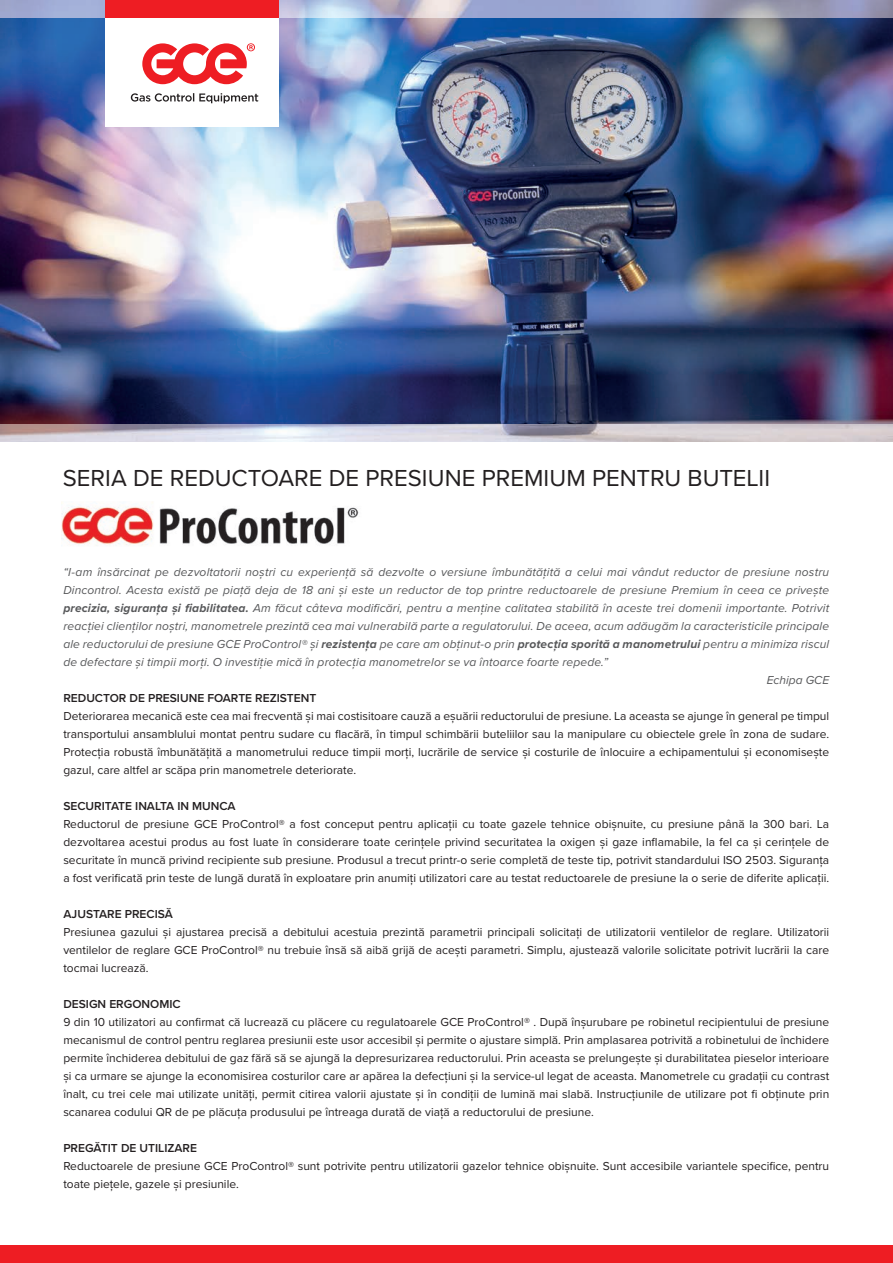
<style>
.page{position:relative;width:893px;height:1263px;background:#fff}
.page>*{position:absolute;margin:0;border:0;box-sizing:border-box;transform-origin:0 0}
.t1{font:24px "Proxima Nova";color:#231f20}
.t2{font:12px/18px "Proxima Nova";color:#231f20;text-align:justify}
.t3{font:italic 12px "Proxima Nova";letter-spacing:.01em;color:#57585a}
.t4{font:600 12px "Proxima Nova";color:#231f20}
.s1{font-weight:700}
</style>
<div class="page">
<img style="left:0;top:0;width:893px;height:424px">
<div style="left:105px;top:0;width:174px;height:127px;background:#fff"></div>
<div style="left:105px;top:0;width:174px;height:17px;background:#ee1d23"></div>
<svg style="left:131px;top:93px;width:127px;height:10px"></svg>
<svg style="left:142px;top:43px;width:113px;height:41px"></svg>
<img style="left:62px;top:502px;width:297px;height:43px">
<div style="left:0;top:1246px;width:893px;height:17px;background:#ee1d23"></div>
<h1 class="t1" style="left:63px;top:460px;width:709px">SERIA DE REDUCTOARE DE PRESIUNE PREMIUM PENTRU BUTELII</h1>
<p class="t3" style="left:63px;top:563px;width:767px">“I-am însărcinat pe dezvoltatorii noștri cu experiență să dezvolte o versiune îmbunătățită a celui mai vândut reductor de presiune nostru</p>
<p class="t3" style="left:63px;top:581px;width:767px">Dincontrol. Acesta există pe piață deja de 18 ani și este un reductor de top printre reductoarele de presiune Premium în ceea ce privește</p>
<p class="t3" style="left:63px;top:599px;width:767px"><span class="s1">precizia, siguranța și fiabilitatea.</span> Am făcut câteva modificări, pentru a menține calitatea stabilită în aceste trei domenii importante. Potrivit</p>
<p class="t3" style="left:63px;top:617px;width:767px">reacției clienților noștri, manometrele prezintă cea mai vulnerabilă parte a regulatorului. De aceea, acum adăugăm la caracteristicile principale</p>
<p class="t3" style="left:63px;top:635px;width:767px">ale reductorului de presiune GCE ProControl® și <span class="s1">rezistența</span> pe care am obținut-o prin <span class="s1">protecția sporită a manometrului</span> pentru a minimiza riscul</p>
<p class="t3" style="left:63px;top:653px;width:546px">de defectare și timpii morți. O investiție mică în protecția manometrelor se va întoarce foarte repede.”</p>
<p class="t3" style="left:767px;top:671px;width:64px">Echipa GCE</p>
<p class="t4" style="left:63px;top:689px;width:254px">REDUCTOR DE PRESIUNE FOARTE REZISTENT</p>
<p class="t2" style="left:63px;top:706px;width:767px">Deteriorarea mecanică este cea mai frecventă și mai costisitoare cauză a eșuării reductorului de presiune. La aceasta se ajunge în general pe timpul transportului ansamblului montat pentru sudare cu flacără, în timpul schimbării buteliilor sau la manipulare cu obiectele grele în zona de sudare.<br>Protecția robustă îmbunătățită a manometrului reduce timpii morți, lucrările de service și costurile de înlocuire a echipamentului și economisește gazul, care altfel ar scăpa prin manometrele deteriorate.</p>
<p class="t4" style="left:63px;top:797px;width:174px">SECURITATE INALTA IN MUNCA</p>
<p class="t2" style="left:63px;top:814px;width:767px">Reductorul de presiune GCE ProControl® a fost conceput pentru aplicații cu toate gazele tehnice obișnuite, cu presiune până la 300 bari. La dezvoltarea acestui produs au fost luate în considerare toate cerințele privind securitatea la oxigen și gaze inflamabile, la fel ca și cerințele de securitate în muncă privind recipiente sub presiune. Produsul a trecut printr-o serie completă de teste tip, potrivit standardului ISO 2503. Siguranța a fost verificată prin teste de lungă durată în exploatare prin anumiți utilizatori care au testat reductoarele de presiune la o serie de diferite aplicații.</p>
<p class="t4" style="left:63px;top:905px;width:111px">AJUSTARE PRECISĂ</p>
<p class="t2" style="left:63px;top:922px;width:767px">Presiunea gazului și ajustarea precisă a debitului acestuia prezintă parametrii principali solicitați de utilizatorii ventilelor de reglare. Utilizatorii ventilelor de reglare GCE ProControl® nu trebuie însă să aibă grijă de acești parametri. Simplu, ajustează valorile solicitate potrivit lucrării la care tocmai lucrează.</p>
<p class="t4" style="left:63px;top:995px;width:119px">DESIGN ERGONOMIC</p>
<p class="t2" style="left:63px;top:1012px;width:767px">9 din 10 utilizatori au confirmat că lucrează cu plăcere cu regulatoarele GCE ProControl® . După înșurubare pe robinetul recipientului de presiune mecanismul de control pentru reglarea presiunii este usor accesibil și permite o ajustare simplă. Prin amplasarea potrivită a robinetului de închidere permite închiderea debitului de gaz fără să se ajungă la depresurizarea reductorului. Prin aceasta se prelungește și durabilitatea pieselor interioare și ca urmare se ajunge la economisirea costurilor care ar apărea la defecțiuni și la service-ul legat de aceasta. Manometrele cu gradații cu contrast înalt, cu trei cele mai utilizate unități, permit citirea valorii ajustate și în condiții de lumină mai slabă. Instrucțiunile de utilizare pot fi obținute prin scanarea codului QR de pe plăcuța produsului pe întreaga durată de viață a reductorului de presiune.</p>
<p class="t4" style="left:63px;top:1139px;width:135px">PREGĂTIT DE UTILIZARE</p>
<p class="t2" style="left:63px;top:1156px;width:767px">Reductoarele de presiune GCE ProControl® sunt potrivite pentru utilizatorii gazelor tehnice obișnuite. Sunt accesibile variantele specifice, pentru toate piețele, gazele și presiunile.</p>
</div>
